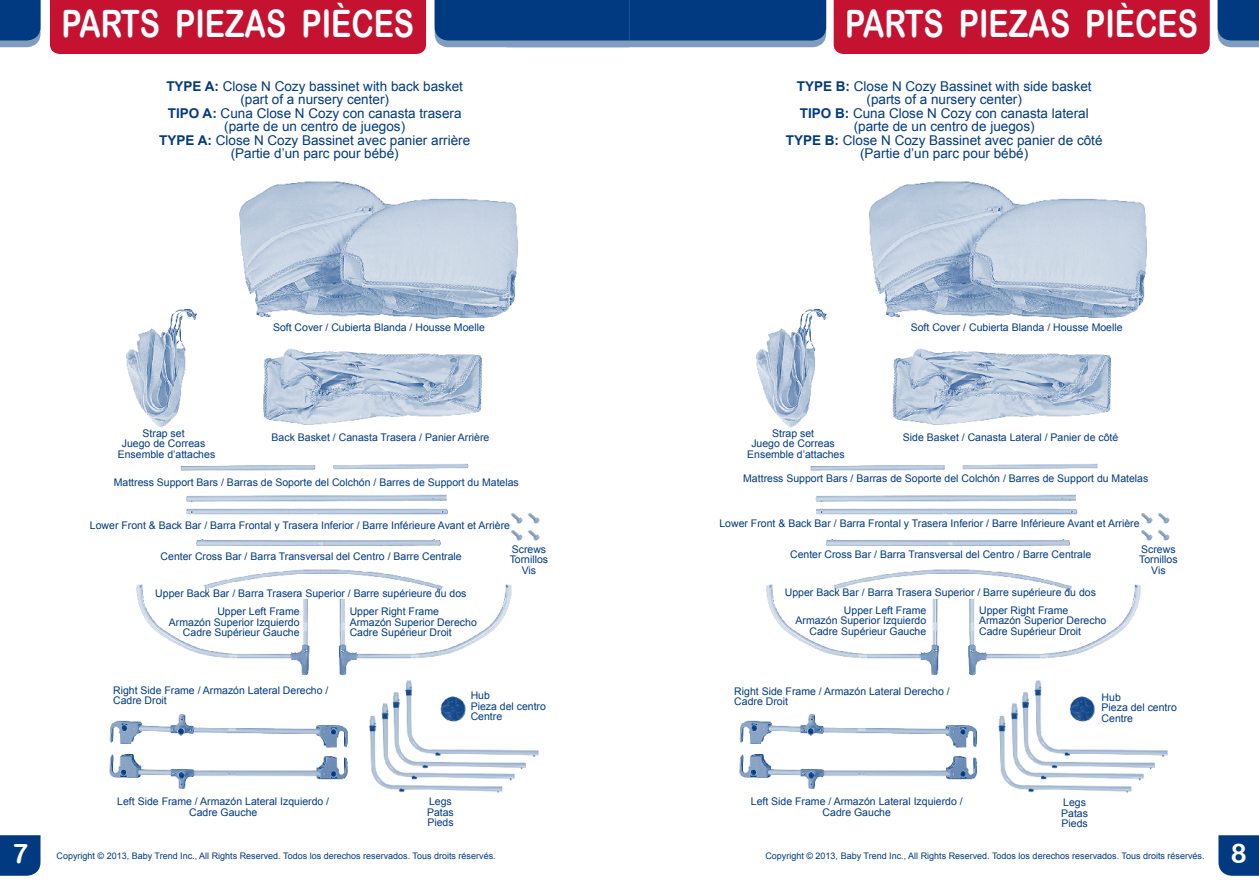
<style>
.page{position:relative;width:1259px;height:893px;background:#fff}
.page>*{position:absolute;margin:0;border:0;box-sizing:border-box;transform-origin:0 0}
.t1{font:37.8px "Arial Rounded MT Bold";color:#fff;scale:.8 1}
.t2{font:27px "Arial Rounded MT Bold";color:#fff}
.t3{font:13.5px/13.5px "Arial";color:#013a81;text-align:center}
.t4{font:10.5px/10.5px "Arial";color:#013a81}
.t5{font:9px "Arial";color:#013a81}
.s1{font-weight:700}
</style>
<div class="page">
<svg style="left:0;top:0;width:40px;height:47px;background:#164a8b"></svg>
<div style="left:0;top:835px;width:40px;height:41px;background:#013a81"></div>
<svg style="left:1217px;top:0;width:42px;height:47px;background:#1a4d8d"></svg>
<svg style="left:1218px;top:835px;width:41px;height:41px;background:#0c4386"></svg>
<div style="left:50px;top:0;width:376px;height:54px;background:#c41230"></div>
<div style="left:833px;top:0;width:376px;height:54px;background:#c41230"></div>
<svg style="left:435px;top:0;width:391px;height:47px;background:#13488a"></svg>
<img style="left:109px;top:181px;width:430px;height:613px">
<img style="left:739px;top:181px;width:429px;height:613px">
<img style="left:508px;top:508px;width:32px;height:17px">
<img style="left:508px;top:525px;width:32px;height:19px">
<img style="left:1137px;top:508px;width:33px;height:17px">
<img style="left:1137px;top:525px;width:33px;height:19px">
<h1 class="t1" style="left:61px;top:1px;width:442px">PARTS PIEZAS PIÈCES</h1>
<h1 class="t1" style="left:845px;top:1px;width:442px">PARTS PIEZAS PIÈCES</h1>
<p class="t3" style="left:159px;top:79px;width:312px"><span class="s1">TYPE A:</span> Close N Cozy bassinet with back basket (part of a nursery center)<br><span class="s1">TIPO A:</span> Cuna Close N Cozy con canasta trasera (parte de un centro de juegos)<br><span class="s1">TYPE A:</span> Close N Cozy Bassinet avec panier arrière (Partie d’un parc pour bébé)</p>
<p class="t3" style="left:786px;top:79px;width:318px"><span class="s1">TYPE B:</span> Close N Cozy Bassinet with side basket (parts of a nursery center)<br><span class="s1">TIPO B:</span> Cuna Close N Cozy con canasta lateral (parte de un centro de juegos)<br><span class="s1">TYPE B:</span> Close N Cozy Bassinet avec panier de côté (Partie d’un parc pour bébé)</p>
<p class="t4" style="left:273px;top:322px;width:213px">Soft Cover / Cubierta Blanda / Housse Moelle</p>
<p class="t4" style="left:910px;top:322px;width:213px">Soft Cover / Cubierta Blanda / Housse Moelle</p>
<p class="t4" style="left:118px;top:428px;width:99px;text-align:center">Strap set<br>Juego de Correas<br>Ensemble d’attaches</p>
<p class="t4" style="left:747px;top:428px;width:99px;text-align:center">Strap set<br>Juego de Correas<br>Ensemble d’attaches</p>
<p class="t4" style="left:272px;top:432px;width:219px">Back Basket / Canasta Trasera / Panier Arrière</p>
<p class="t4" style="left:903px;top:432px;width:217px">Side Basket / Canasta Lateral / Panier de côté</p>
<p class="t4" style="left:114px;top:478px;width:407px">Mattress Support Bars / Barras de Soporte del Colchón / Barres de Support du Matelas</p>
<p class="t4" style="left:743px;top:473px;width:407px">Mattress Support Bars / Barras de Soporte del Colchón / Barres de Support du Matelas</p>
<p class="t4" style="left:90px;top:520px;width:421px">Lower Front &amp; Back Bar / Barra Frontal y Trasera Inferior / Barre Inférieure Avant et Arrière</p>
<p class="t4" style="left:719px;top:519px;width:421px">Lower Front &amp; Back Bar / Barra Frontal y Trasera Inferior / Barre Inférieure Avant et Arrière</p>
<p class="t4" style="left:161px;top:551px;width:303px">Center Cross Bar / Barra Transversal del Centro / Barre Centrale</p>
<p class="t4" style="left:790px;top:549px;width:303px">Center Cross Bar / Barra Transversal del Centro / Barre Centrale</p>
<p class="t4" style="left:510px;top:544px;width:40px;text-align:center">Screws<br>Tornillos<br>Vis</p>
<p class="t4" style="left:1139px;top:544px;width:40px;text-align:center">Screws<br>Tornillos<br>Vis</p>
<p class="t4" style="left:155px;top:588px;width:313px">Upper Back Bar / Barra Trasera Superior / Barre supérieure du dos</p>
<p class="t4" style="left:785px;top:587px;width:313px">Upper Back Bar / Barra Trasera Superior / Barre supérieure du dos</p>
<p class="t4" style="left:169px;top:606px;width:132px;text-align:right">Upper Left Frame<br>Armazón Superior Izquierdo<br>Cadre Supérieur Gauche</p>
<p class="t4" style="left:795px;top:605px;width:132px;text-align:right">Upper Left Frame<br>Armazón Superior Izquierdo<br>Cadre Supérieur Gauche</p>
<p class="t4" style="left:350px;top:606px;width:129px">Upper Right Frame<br>Armazón Superior Derecho<br>Cadre Supérieur Droit</p>
<p class="t4" style="left:979px;top:605px;width:129px">Upper Right Frame<br>Armazón Superior Derecho<br>Cadre Supérieur Droit</p>
<p class="t4" style="left:113px;top:685px;width:217px">Right Side Frame / Armazón Lateral Derecho /<br>Cadre Droit</p>
<p class="t4" style="left:734px;top:686px;width:217px">Right Side Frame / Armazón Lateral Derecho /<br>Cadre Droit</p>
<p class="t4" style="left:471px;top:690px;width:77px">Hub<br>Pieza del centro<br>Centre</p>
<p class="t4" style="left:1101px;top:692px;width:77px">Hub<br>Pieza del centro<br>Centre</p>
<p class="t4" style="left:117px;top:796px;width:213px;text-align:center">Left Side Frame / Armazón Lateral Izquierdo /<br>Cadre Gauche</p>
<p class="t4" style="left:751px;top:796px;width:213px;text-align:center">Left Side Frame / Armazón Lateral Izquierdo /<br>Cadre Gauche</p>
<p class="t4" style="left:427px;top:796px;width:28px">Legs<br>Patas<br>Pieds</p>
<p class="t4" style="left:1061px;top:797px;width:28px">Legs<br>Patas<br>Pieds</p>
<h2 class="t2" style="left:12px;top:838px;width:18px">7</h2>
<p class="t5" style="left:57px;top:850px;width:441px">Copyright © 2013, Baby Trend Inc., All Rights Reserved. Todos los derechos reservados. Tous droits réservés.</p>
<p class="t5" style="left:765px;top:850px;width:441px">Copyright © 2013, Baby Trend Inc., All Rights Reserved. Todos los derechos reservados. Tous droits réservés.</p>
<h2 class="t2" style="left:1230px;top:838px;width:18px">8</h2>
</div>
